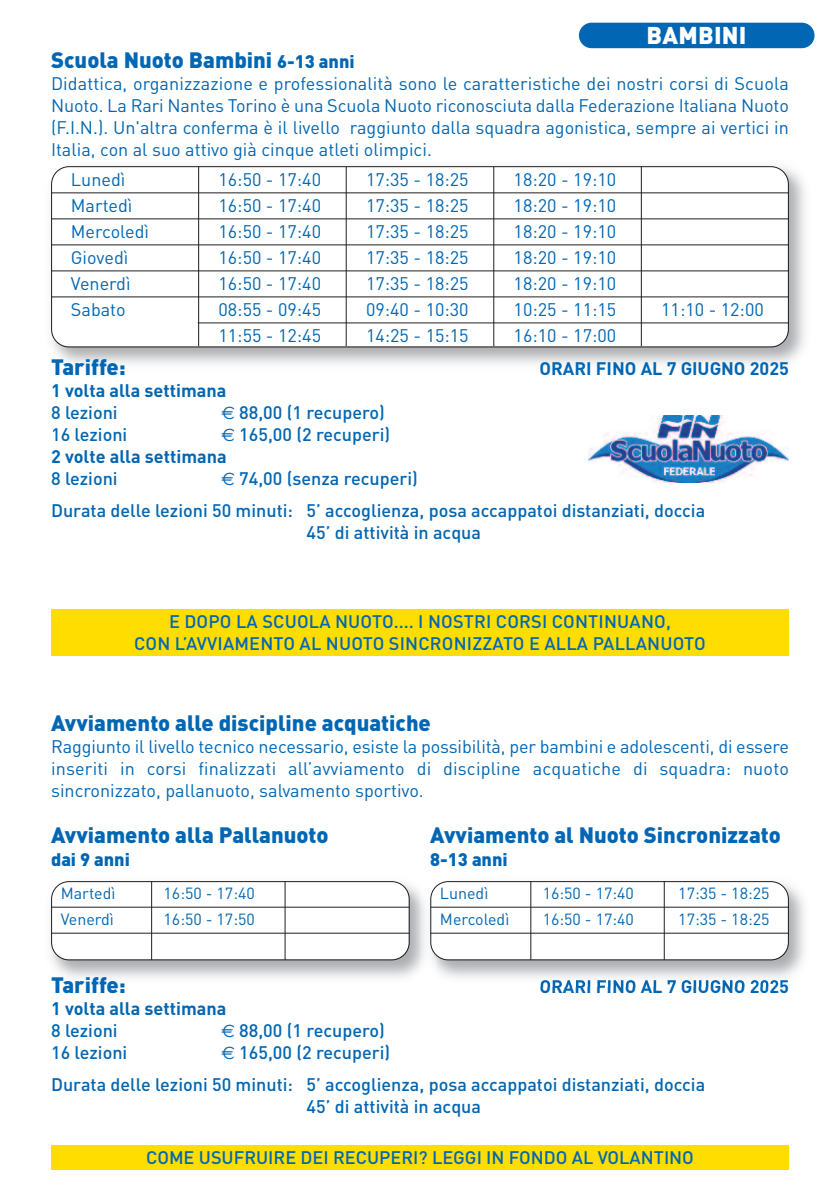
<style>
.page{position:relative;width:840px;height:1191px;background:#fff}
.page>*{position:absolute;margin:0;border:0;box-sizing:border-box;transform-origin:0 0}
.t1{font:900 24px "DINOT";letter-spacing:.01em;color:#fff}
.t2{font:900 22px "DINOT";color:#0166b3}
.t3{font:18px/22px "DINOT";color:#0166b3;text-align:justify}
.t4{font:500 18px/32px "DINOT";color:#0166b3}
.t5{font:700 18px/22px "DINOT";color:#0166b3}
.t6{font:900 18px "DINOT";color:#0166b3}
.t7{font:16px "DINOT";color:#0166b3}
.s1{font-size:18px}
.s2{font-family:"Euro Sans";font-weight:400}
.s3{font-weight:500}
</style>
<div class="page">
<img style="left:50px;top:881px;width:755px;height:105px">
<svg style="left:52px;top:882px;width:356px;height:77px"></svg>
<div style="left:51px;top:881px;width:358px;height:79px;border:2px solid #231f20;border-radius:18px"></div>
<img style="left:51px;top:166px;width:754px;height:198px">
<svg style="left:52px;top:167px;width:735px;height:179px"></svg>
<div style="left:51px;top:166px;width:737px;height:181px;border:2px solid #231f20;border-radius:18px"></div>
<hr style="left:51px;top:906px;width:358px;height:1px;background:#231f20">
<hr style="left:51px;top:932px;width:358px;height:1px;background:#231f20">
<hr style="left:151px;top:881px;width:1px;height:79px;background:#231f20">
<hr style="left:198px;top:167px;width:1px;height:179px;background:#231f20">
<hr style="left:345px;top:167px;width:1px;height:179px;background:#231f20">
<hr style="left:493px;top:167px;width:1px;height:179px;background:#231f20">
<hr style="left:640px;top:167px;width:1px;height:179px;background:#231f20">
<hr style="left:51px;top:192px;width:737px;height:1px;background:#231f20">
<hr style="left:51px;top:218px;width:737px;height:1px;background:#231f20">
<hr style="left:51px;top:244px;width:737px;height:1px;background:#231f20">
<hr style="left:51px;top:270px;width:737px;height:1px;background:#231f20">
<hr style="left:51px;top:296px;width:737px;height:1px;background:#231f20">
<hr style="left:198px;top:322px;width:590px;height:1px;background:#231f20">
<div style="left:51px;top:1145px;width:737px;height:24px;background:#ffdd01"></div>
<div style="left:51px;top:609px;width:737px;height:47px;background:#ffdd01"></div>
<div style="left:578px;top:23px;width:236px;height:25px;background:#0166b3;border-radius:13px"></div>
<hr style="left:284px;top:881px;width:1px;height:79px;background:#231f20">
<img style="left:420px;top:881px;width:16px;height:105px">
<img style="left:540px;top:980px;width:204px;height:6px">
<svg style="left:436px;top:882px;width:351px;height:77px"></svg>
<img style="left:431px;top:887px;width:5px;height:67px">
<div style="left:430px;top:881px;width:358px;height:79px;border:2px solid #231f20;border-radius:18px"></div>
<hr style="left:430px;top:906px;width:358px;height:1px;background:#231f20">
<hr style="left:430px;top:932px;width:358px;height:1px;background:#231f20">
<hr style="left:530px;top:881px;width:1px;height:79px;background:#231f20">
<hr style="left:663px;top:881px;width:1px;height:79px;background:#231f20">
<img style="left:588px;top:416px;width:200px;height:66px">
<h1 class="t1" style="left:646px;top:27px;width:101px">BAMBINI</h1>
<p class="t2" style="left:51px;top:52px;width:305px">Scuola Nuoto Bambini <span class="s1">6-13 anni</span></p>
<p class="t3" style="left:51px;top:74px;width:739px">Didattica, organizzazione e professionalità sono le caratteristiche dei nostri corsi di Scuola Nuoto. La Rari Nantes Torino è una Scuola Nuoto riconosciuta dalla Federazione Italiana Nuoto (F.I.N.). Un'altra conferma è il livello raggiunto dalla squadra agonistica, sempre ai vertici in Italia, con al suo attivo già cinque atleti olimpici.</p>
<p class="t3" style="left:71px;top:170px;width:56px">Lunedì</p>
<p class="t3" style="left:218px;top:170px;width:104px">16:50 - 17:40</p>
<p class="t3" style="left:366px;top:170px;width:104px">17:35 - 18:25</p>
<p class="t3" style="left:513px;top:170px;width:104px">18:20 - 19:10</p>
<p class="t3" style="left:71px;top:196px;width:63px">Martedì</p>
<p class="t3" style="left:218px;top:196px;width:104px">16:50 - 17:40</p>
<p class="t3" style="left:366px;top:196px;width:104px">17:35 - 18:25</p>
<p class="t3" style="left:513px;top:196px;width:104px">18:20 - 19:10</p>
<p class="t3" style="left:71px;top:222px;width:80px">Mercoledì</p>
<p class="t3" style="left:218px;top:222px;width:104px">16:50 - 17:40</p>
<p class="t3" style="left:366px;top:222px;width:104px">17:35 - 18:25</p>
<p class="t3" style="left:513px;top:222px;width:104px">18:20 - 19:10</p>
<p class="t3" style="left:71px;top:248px;width:59px">Giovedì</p>
<p class="t3" style="left:218px;top:248px;width:104px">16:50 - 17:40</p>
<p class="t3" style="left:366px;top:248px;width:104px">17:35 - 18:25</p>
<p class="t3" style="left:513px;top:248px;width:104px">18:20 - 19:10</p>
<p class="t3" style="left:71px;top:274px;width:61px">Venerdì</p>
<p class="t3" style="left:218px;top:274px;width:104px">16:50 - 17:40</p>
<p class="t3" style="left:366px;top:274px;width:104px">17:35 - 18:25</p>
<p class="t3" style="left:513px;top:274px;width:104px">18:20 - 19:10</p>
<p class="t3" style="left:71px;top:300px;width:56px">Sabato</p>
<p class="t3" style="left:218px;top:300px;width:104px">08:55 - 09:45</p>
<p class="t3" style="left:366px;top:300px;width:104px">09:40 - 10:30</p>
<p class="t3" style="left:513px;top:300px;width:104px">10:25 - 11:15</p>
<p class="t3" style="left:660px;top:300px;width:104px">11:10 - 12:00</p>
<p class="t3" style="left:218px;top:326px;width:104px">11:55 - 12:45</p>
<p class="t3" style="left:366px;top:326px;width:104px">14:25 - 15:15</p>
<p class="t3" style="left:513px;top:326px;width:104px">16:10 - 17:00</p>
<p class="t2" style="left:51px;top:360px;width:76px">Tariffe:</p>
<p class="t5" style="left:539px;top:359px;width:251px">ORARI FINO AL 7 GIUGNO 2025</p>
<p class="t5" style="left:51px;top:381px;width:177px">1 volta alla settimana</p>
<p class="t4" style="left:51px;top:399px;width:68px">8 lezioni</p>
<p class="t4" style="left:221px;top:399px;width:165px"><span class="s2">€</span> 88,00 (1 recupero)</p>
<p class="t4" style="left:51px;top:421px;width:78px">16 lezioni</p>
<p class="t5" style="left:51px;top:425px;width:340px;text-indent:170px"><span class="s2">€</span> <span class="s3">165,00 (2 recuperi)<br></span>2 volte alla settimana</p>
<p class="t4" style="left:51px;top:465px;width:68px">8 lezioni</p>
<p class="t4" style="left:51px;top:465px;width:655px;text-indent:170px"><span class="s2">€</span> 74,00 (senza recuperi)<br>Durata delle lezioni 50 minuti: 5’ accoglienza, posa accappatoi distanziati, doccia</p>
<p class="t4" style="left:306px;top:519px;width:176px">45’ di attività in acqua</p>
<p class="t4" style="left:134px;top:612px;width:573px;line-height:22px;text-align:center">E DOPO LA SCUOLA NUOTO.... I NOSTRI CORSI CONTINUANO,<br>CON L’AVVIAMENTO AL NUOTO SINCRONIZZATO E ALLA PALLANUOTO</p>
<p class="t2" style="left:51px;top:715px;width:381px">Avviamento alle discipline acquatiche</p>
<p class="t3" style="left:51px;top:738px;width:739px">Raggiunto il livello tecnico necessario, esiste la possibilità, per bambini e adolescenti, di essere inseriti in corsi finalizzati all’avviamento di discipline acquatiche di squadra: nuoto sincronizzato, pallanuoto, salvamento sportivo.</p>
<p class="t2" style="left:51px;top:827px;width:279px">Avviamento alla Pallanuoto</p>
<p class="t6" style="left:51px;top:853px;width:80px">dai 9 anni</p>
<p class="t7" style="left:61px;top:887px;width:56px">Martedì</p>
<p class="t7" style="left:163px;top:887px;width:93px">16:50 - 17:40</p>
<p class="t7" style="left:61px;top:913px;width:55px">Venerdì</p>
<p class="t7" style="left:163px;top:913px;width:93px">16:50 - 17:50</p>
<p class="t2" style="left:430px;top:827px;width:352px">Avviamento al Nuoto Sincronizzato</p>
<p class="t6" style="left:430px;top:853px;width:79px">8-13 anni</p>
<p class="t7" style="left:439px;top:887px;width:50px">Lunedì</p>
<p class="t7" style="left:542px;top:887px;width:93px">16:50 - 17:40</p>
<p class="t7" style="left:678px;top:887px;width:93px">17:35 - 18:25</p>
<p class="t7" style="left:439px;top:913px;width:71px">Mercoledì</p>
<p class="t7" style="left:542px;top:913px;width:93px">16:50 - 17:40</p>
<p class="t7" style="left:678px;top:913px;width:93px">17:35 - 18:25</p>
<p class="t2" style="left:51px;top:977px;width:76px">Tariffe:</p>
<p class="t5" style="left:539px;top:977px;width:251px">ORARI FINO AL 7 GIUGNO 2025</p>
<p class="t5" style="left:51px;top:999px;width:177px">1 volta alla settimana</p>
<p class="t4" style="left:51px;top:1016px;width:68px">8 lezioni</p>
<p class="t4" style="left:221px;top:1016px;width:165px"><span class="s2">€</span> 88,00 (1 recupero)</p>
<p class="t4" style="left:51px;top:1038px;width:78px">16 lezioni</p>
<p class="t4" style="left:51px;top:1038px;width:655px;text-indent:170px"><span class="s2">€</span> 165,00 (2 recuperi)<br>Durata delle lezioni 50 minuti: 5’ accoglienza, posa accappatoi distanziati, doccia</p>
<p class="t4" style="left:306px;top:1092px;width:176px">45’ di attività in acqua</p>
<p class="t4" style="left:146px;top:1143px;width:549px">COME USUFRUIRE DEI RECUPERI? LEGGI IN FONDO AL VOLANTINO</p>
</div>
